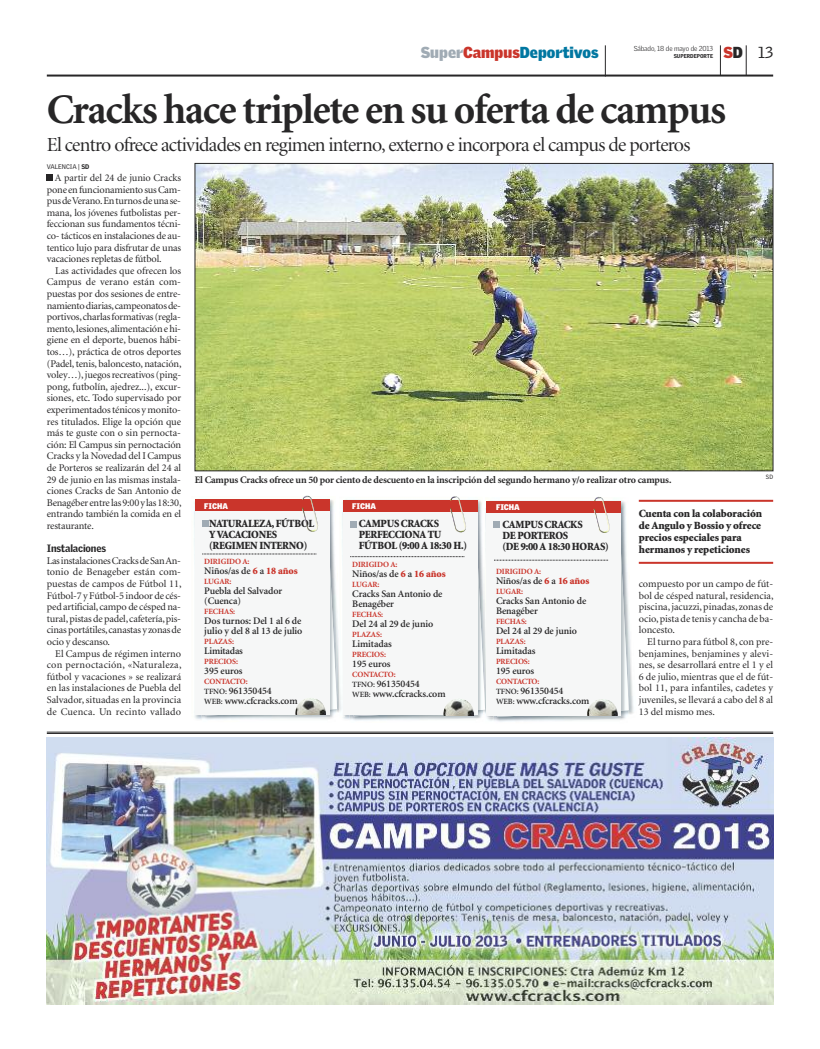
<style>
.page{position:relative;width:820px;height:1049px;background:#fff}
.page>*{position:absolute;margin:0;border:0;box-sizing:border-box;transform-origin:0 0}
.t1{font:700 42px "Minion";letter-spacing:-.03em;color:#272627}
.t2{font:20px "Minion Display";letter-spacing:-.035em;color:#272627}
.t3{font:900 15.5px "Griffith Gothic";color:#0077a1}
.t4{font:15.5px "Griffith Gothic";color:#272627}
.t5{font:900 11px/11px "Minion";letter-spacing:-.025em;color:#272627;scale:.95 1}
.t6{font:900 11px/12px "Minion";letter-spacing:-.025em;color:#272627}
.t7{font:10.3px/11.6px "Minion";letter-spacing:-.005em;color:#272627;text-align:justify}
.t8{font:900 10.3px "Griffith Gothic";letter-spacing:-.015em;color:#272627}
.t9{font:600 10px/10px "Minion";letter-spacing:-.01em;color:#272627}
.t10{font:700 10px "Minion";letter-spacing:-.015em;color:#272627}
.t11{font:700 8px "Minion";letter-spacing:-.01em;color:#ca352b}
.t12{font:900 8px "Griffith Gothic";color:#fff}
.t13{font:300 7px "Griffith Gothic";letter-spacing:-.015em;color:#272627}
.t14{font:6.5px "Griffith Gothic";color:#272627}
.t15{font:6px "Griffith Gothic";color:#272627}
.t16{font:900 5.5px "Griffith Gothic";color:#272627}
.s1{color:#a0abb4}
.s2{color:#ca352b}
.s3{font-weight:900;color:#ca352b}
.s4{font-weight:900}
.s5{font-size:8px}
</style>
<div class="page">
<svg style="left:47px;top:175px;width:6px;height:6px"></svg>
<hr style="left:47px;top:732px;width:725px;height:1px;background:#272627">
<hr style="left:47px;top:733px;width:725px;height:1px;background:#272627">
<hr style="left:605px;top:45px;width:1px;height:32px;background:#272627">
<hr style="left:720px;top:45px;width:1px;height:31px;background:#272627">
<hr style="left:745px;top:45px;width:1px;height:31px;background:#272627">
<hr style="left:47px;top:75px;width:725px;height:2px;background:#272627">
<img style="left:197px;top:165px;width:573px;height:304px">
<img style="left:195px;top:499px;width:135px;height:1px">
<img style="left:194px;top:500px;width:140px;height:220px">
<div style="left:195px;top:500px;width:134px;height:11px;background:#ca352b"></div>
<svg style="left:195px;top:504px;width:142px;height:212px"></svg>
<img style="left:302px;top:495px;width:16px;height:37px">
<hr style="left:638px;top:500px;width:134px;height:2px;background:#ca352b">
<hr style="left:638px;top:562px;width:134px;height:2px;background:#ca352b">
<div style="left:342px;top:500px;width:135px;height:12px;background:#f2f8f7"></div>
<img style="left:628px;top:609px;width:6px;height:105px">
<svg style="left:343px;top:497px;width:285px;height:225px"></svg>
<img style="left:593px;top:497px;width:17px;height:36px">
<img style="left:47px;top:738px;width:725px;height:267px">
<p class="t13" style="left:633px;top:44px;width:81px">Sábado, 18 de mayo de 2013</p>
<p class="t16" style="left:673px;top:53px;width:41px">SUPERDEPORTE</p>
<h1 class="t1" style="left:47px;top:93px;width:680px">Cracks hace triplete en su oferta de campus</h1>
<h2 class="t2" style="left:47px;top:137px;width:645px">El centro ofrece actividades en regimen interno, externo e incorpora el campus de porteros</h2>
<h3 class="t3" style="left:420px;top:43px;width:179px"><span class="s1">Super</span><span class="s2">Campus</span>Deportivos</h3>
<h3 class="t4" style="left:723px;top:43px;width:51px"><span class="s3">S</span><span class="s4">D</span> 13</h3>
<p class="t14" style="left:47px;top:163px;width:44px">VALENCIA | <span class="s4">SD</span></p>
<p class="t7" style="left:47px;top:173px;width:136px;text-indent:8px">A partir del 24 de junio Cracks pone enfuncionamientosusCam&shy;pusdeVerano.Enturnosdeunase&shy;mana, los jóvenes futbolistas per&shy;feccionan sus fundamentos técni&shy;co- tácticos en instalaciones de au&shy;tentico lujo para disfrutar de unas vacaciones repletas de fútbol.</p>
<p class="t7" style="left:47px;top:265px;width:136px;text-indent:9px">Las actividades que ofrecen los Campus de verano están com&shy;puestas por dos sesiones de entre&shy;namientodiarias,campeonatosde&shy;portivos,charlasformativas(regla&shy;mento,lesiones,alimentaciónehi&shy;giene en el deporte, buenos hábi&shy;tos…), práctica de otros deportes (Padel, tenis, baloncesto, natación, voley…),juegos recreativos (ping&shy;pong, futbolín, ajedrez...), excur&shy;siones, etc. Todo supervisado por experimentadosténicos ymonito&shy;res titulados. Elige la opción que más te guste con o sin pernocta&shy;ción: El Campus sin pernoctación Cracks y la Novedad del I Campus de Porteros se realizarán del 24 al 29 de junio en las mismas instala&shy;ciones Cracks de San Antonio de Benagéber entre las9:00ylas18:30, entrando también la comida en el restaurante.</p>
<p class="t8" style="left:47px;top:543px;width:61px">Instalaciones</p>
<p class="t7" style="left:47px;top:555px;width:136px">LasinstalacionesCracksdeSanAn&shy;tonio de Benageber están com&shy;puestas de campos de Fútbol 11, Fútbol-7 y Fútbol-5 indoor de cés&shy;ped artificial, campo de céspedna&shy;tural,pistasdepadel,cafetería,pis&shy;cinasportátiles,canastasyzonasde ocio y descanso.</p>
<p class="t7" style="left:47px;top:648px;width:136px;text-indent:9px">El Campus de régimen interno con pernoctación, «Naturaleza, fútbol y vacaciones » se realizará en las instalaciones de Puebla del Salvador, situadas en la provincia de Cuenca. Un recinto vallado</p>
<p class="t15" style="left:765px;top:473px;width:9px">SD</p>
<p class="t10" style="left:195px;top:475px;width:478px">El Campus Cracks ofrece un 50 por ciento de descuento en la inscripción del segundo hermano y/o realizar otro campus.</p>
<p class="t12" style="left:204px;top:501px;width:25px">FICHA</p>
<p class="t5" style="left:209px;top:518px;width:112px">NATURALEZA,FÚTBOL<br>YVACACIONES (REGIMEN INTERNO)</p>
<p class="t11" style="left:204px;top:558px;width:47px">DIRIGIDO A:</p>
<p class="t9" style="left:204px;top:567px;width:95px">Niños/as de <span class="s3">6</span> a <span class="s3">18 años</span></p>
<p class="t11" style="left:204px;top:578px;width:29px">LUGAR:</p>
<p class="t9" style="left:204px;top:587px;width:79px">Puebla del Salvador (Cuenca)</p>
<p class="t11" style="left:204px;top:608px;width:32px">FECHAS:</p>
<p class="t9" style="left:204px;top:617px;width:100px">Dos turnos: Del 1 al 6 de julio y del 8 al 13 de julio</p>
<p class="t11" style="left:204px;top:638px;width:31px">PLAZAS:</p>
<p class="t9" style="left:204px;top:647px;width:40px">Limitadas</p>
<p class="t11" style="left:204px;top:658px;width:35px">PRECIOS:</p>
<p class="t9" style="left:204px;top:667px;width:40px">395 euros</p>
<p class="t11" style="left:204px;top:678px;width:45px">CONTACTO:</p>
<p class="t9" style="left:204px;top:687px;width:95px"><span class="s5">TFNO:</span> 961350454<br><span class="s5">WEB:</span> www.cfcracks.com</p>
<p class="t12" style="left:352px;top:502px;width:25px">FICHA</p>
<p class="t5" style="left:358px;top:519px;width:115px">CAMPUS CRACKS<br>PERFECCIONA TU<br>FÚTBOL (9:00A 18:30 H.)</p>
<p class="t11" style="left:352px;top:561px;width:47px">DIRIGIDO A:</p>
<p class="t9" style="left:352px;top:569px;width:95px">Niños/as de <span class="s3">6</span> a <span class="s3">16 años</span></p>
<p class="t11" style="left:352px;top:581px;width:29px">LUGAR:</p>
<p class="t9" style="left:352px;top:589px;width:92px">Cracks San Antonio de<br>Benagéber</p>
<p class="t11" style="left:352px;top:611px;width:32px">FECHAS:</p>
<p class="t9" style="left:352px;top:619px;width:82px">Del 24 al 29 de junio</p>
<p class="t11" style="left:352px;top:631px;width:31px">PLAZAS:</p>
<p class="t9" style="left:352px;top:639px;width:41px">Limitadas</p>
<p class="t11" style="left:352px;top:651px;width:35px">PRECIOS:</p>
<p class="t9" style="left:352px;top:659px;width:40px">195 euros</p>
<p class="t11" style="left:352px;top:671px;width:45px">CONTACTO:</p>
<p class="t9" style="left:352px;top:679px;width:95px"><span class="s5">TFNO:</span> 961350454<br><span class="s5">WEB:</span> www.cfcracks.com</p>
<p class="t12" style="left:496px;top:502px;width:25px">FICHA</p>
<p class="t5" style="left:502px;top:520px;width:113px">CAMPUS CRACKS<br>DE PORTEROS<br>(DE 9:00A 18:30 HORAS)</p>
<p class="t11" style="left:496px;top:568px;width:47px">DIRIGIDO A:</p>
<p class="t9" style="left:496px;top:577px;width:95px">Niños/as de <span class="s3">6</span> a <span class="s3">16 años</span></p>
<p class="t11" style="left:496px;top:588px;width:29px">LUGAR:</p>
<p class="t9" style="left:496px;top:597px;width:92px">Cracks San Antonio de<br>Benagéber</p>
<p class="t11" style="left:496px;top:618px;width:32px">FECHAS:</p>
<p class="t9" style="left:496px;top:627px;width:82px">Del 24 al 29 de junio</p>
<p class="t11" style="left:496px;top:638px;width:31px">PLAZAS:</p>
<p class="t9" style="left:496px;top:647px;width:41px">Limitadas</p>
<p class="t11" style="left:496px;top:658px;width:35px">PRECIOS:</p>
<p class="t9" style="left:496px;top:667px;width:40px">195 euros</p>
<p class="t11" style="left:496px;top:678px;width:45px">CONTACTO:</p>
<p class="t9" style="left:496px;top:687px;width:95px"><span class="s5">TFNO:</span> 961350454<br><span class="s5">WEB:</span> www.cfcracks.com</p>
<p class="t6" style="left:638px;top:508px;width:125px">Cuenta con la colaboración de Angulo y Bossio y ofrece precios especiales para hermanos y repeticiones</p>
<p class="t7" style="left:638px;top:579px;width:136px">compuesto por un campo de fút&shy;bol de césped natural, residencia, piscina,jacuzzi,pinadas, zonas de ocio,pista de tenis y cancha de ba&shy;loncesto.</p>
<p class="t7" style="left:638px;top:637px;width:136px;text-indent:9px">El turno para fútbol 8, con pre&shy;benjamines, benjamines y alevi&shy;nes, se desarrollará entre el 1 y el 6 de julio, mientras que el de fút&shy;bol 11, para infantiles, cadetes y juveniles,se llevará a cabo del 8 al 13 del mismo mes.</p>
</div>
